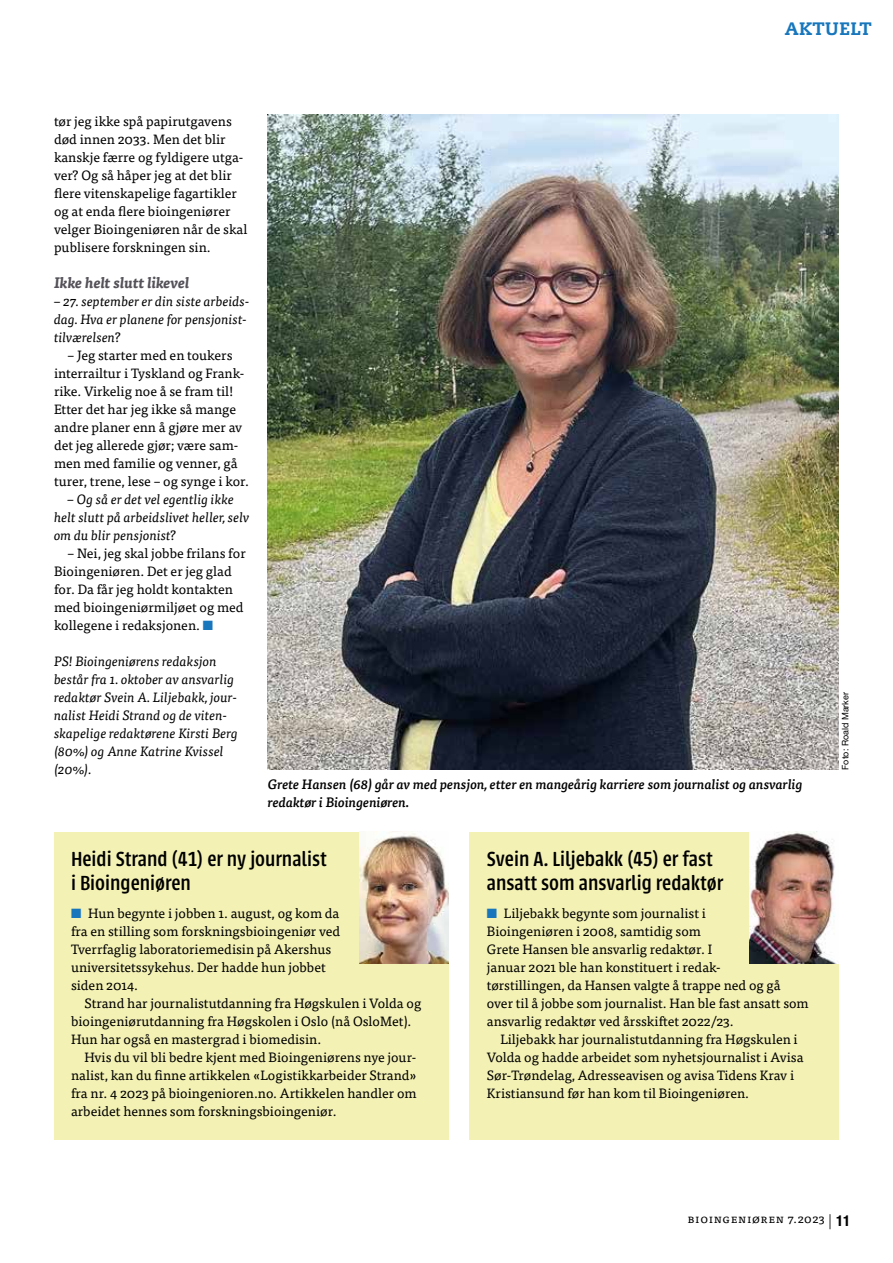
<style>
.page{position:relative;width:893px;height:1263px;background:#fff}
.page>*{position:absolute;margin:0;border:0;box-sizing:border-box;transform-origin:0 0}
.t1{font:500 22.5px/24px "Urbana";color:#000;scale:.96 1}
.t2{font:800 18px "Caecilia LT Std";letter-spacing:.02em;color:#1776bc}
.t3{font:italic 700 15px "Tisa Pro";color:#545158}
.t4{font:13.5px/18px "Tisa Pro";color:#000}
.t5{font:italic 13.5px/18px "Tisa Pro";color:#000}
.t6{font:italic 500 13.5px/18px "Tisa Pro";color:#000}
.t7{font:12px "Tisa Pro";letter-spacing:.05em;color:#000}
.t8{font:9px "Helvetica Neue LT Pro";color:#000}
.s1{color:#1776bc}
.s2{font-family:"Helvetica Neue LT Pro";font-weight:300;font-size:15px}
.s3{font-family:"Helvetica Neue LT Pro";font-weight:700;font-stretch:condensed;font-size:15px}
</style>
<div class="page">
<div style="left:470px;top:832px;width:369px;height:308px;background:#f3f1b4"></div>
<div style="left:54px;top:832px;width:395px;height:308px;background:#f3f1b4"></div>
<img style="left:359px;top:832px;width:90px;height:131px">
<img style="left:750px;top:832px;width:89px;height:131px">
<img style="left:268px;top:115px;width:571px;height:655px">
<h2 class="t2" style="left:785px;top:18px;width:88px">AKTUELT</h2>
<p class="t4" style="left:54px;top:111px;width:195px">tør jeg ikke spå papirutgavens død innen 2033. Men det blir kanskje færre og fyldigere utga&shy;ver? Og så håper jeg at det blir flere vitenskapelige fagartikler og at enda flere bioingeniører velger Bioingeniøren når de skal publisere forskningen sin.</p>
<p class="t3" style="left:54px;top:271px;width:137px">Ikke helt slutt likevel</p>
<p class="t5" style="left:54px;top:292px;width:197px">– 27. september er din siste arbeids&shy;dag. Hva er planene for pensjonist&shy;tilværelsen?</p>
<p class="t4" style="left:54px;top:345px;width:196px;text-indent:14px">– Jeg starter med en toukers interrailtur i Tyskland og Frank&shy;rike. Virkelig noe å se fram til!<br>Etter det har jeg ikke så mange andre planer enn å gjøre mer av det jeg allerede gjør; være sam&shy;men med familie og venner, gå turer, trene, lese – og synge i kor.</p>
<p class="t5" style="left:54px;top:489px;width:197px;text-indent:14px">– Og så er det vel egentlig ikke helt slutt på arbeidslivet heller, selv om du blir pensjonist?</p>
<p class="t4" style="left:54px;top:543px;width:193px;text-indent:14px">– Nei, jeg skal jobbe frilans for<br>Bioingeniøren. Det er jeg glad for. Da får jeg holdt kontakten med bioingeniørmiljøet og med kollegene i redaksjonen. <span class="s1">■</span></p>
<p class="t5" style="left:54px;top:651px;width:186px">PS! Bioingeniørens redaksjon består fra 1. oktober av ansvarlig redaktør Svein A. Liljebakk, jour&shy;nalist Heidi Strand og de viten&shy;skapelige redaktørene Kirsti Berg (80%) og Anne Katrine Kvissel (20%).</p>
<p class="t6" style="left:268px;top:774px;width:536px">Grete Hansen (68) går av med pensjon, etter en mangeårig karriere som journalist og ansvarlig redaktør i Bioingeniøren.</p>
<p class="t8" style="left:840px;top:770px;width:79px;rotate:-90deg">Foto: Roald Marker</p>
<h1 class="t1" style="left:71px;top:847px;width:268px">Heidi Strand (41) er ny journalist i Bioingeniøren</h1>
<p class="t4" style="left:71px;top:903px;width:271px"><span class="s1">■</span> Hun begynte i jobben 1. august, og kom da fra en stilling som forskningsbioingeniør ved Tverrfaglig laboratoriemedisin på Akershus universitetssykehus. Der hadde hun jobbet siden 2014.</p>
<p class="t4" style="left:71px;top:993px;width:352px;text-indent:14px">Strand har journalistutdanning fra Høgskulen i Volda og bioingeniørutdanning fra Høgskolen i Oslo (nå OsloMet).<br>Hun har også en mastergrad i biomedisin.</p>
<p class="t4" style="left:71px;top:1047px;width:347px;text-align:justify;text-indent:14px">Hvis du vil bli bedre kjent med Bioingeniørens nye jour&shy;nalist, kan du finne artikkelen «Logistikkarbeider Strand» fra nr. 4 2023 på bioingenioren.no. Artikkelen handler om arbeidet hennes som forskningsbioingeniør.</p>
<h1 class="t1" style="left:487px;top:847px;width:248px">Svein A. Liljebakk (45) er fast ansatt som ansvarlig redaktør</h1>
<p class="t4" style="left:487px;top:903px;width:323px"><span class="s1">■</span> Liljebakk begynte som journalist i<br>Bioingeniøren i 2008, samtidig som<br>Grete Hansen ble ansvarlig redaktør. I<br>januar 2021 ble han konstituert i redak-<br>tørstillingen, da Hansen valgte å trappe ned og gå over til å jobbe som journalist. Han ble fast ansatt som ansvarlig redaktør ved årsskiftet 2022/23.</p>
<p class="t4" style="left:487px;top:1029px;width:318px;text-indent:14px">Liljebakk har journalistutdanning fra Høgskulen i Volda og hadde arbeidet som nyhetsjournalist i Avisa Sør-Trøndelag, Adresseavisen og avisa Tidens Krav i Kristiansund før han kom til Bioingeniøren.</p>
<p class="t7" style="left:687px;top:1209px;width:165px">Bioingeniøren 7.2023 <span class="s2">|</span> <span class="s3">11</span></p>
</div>
